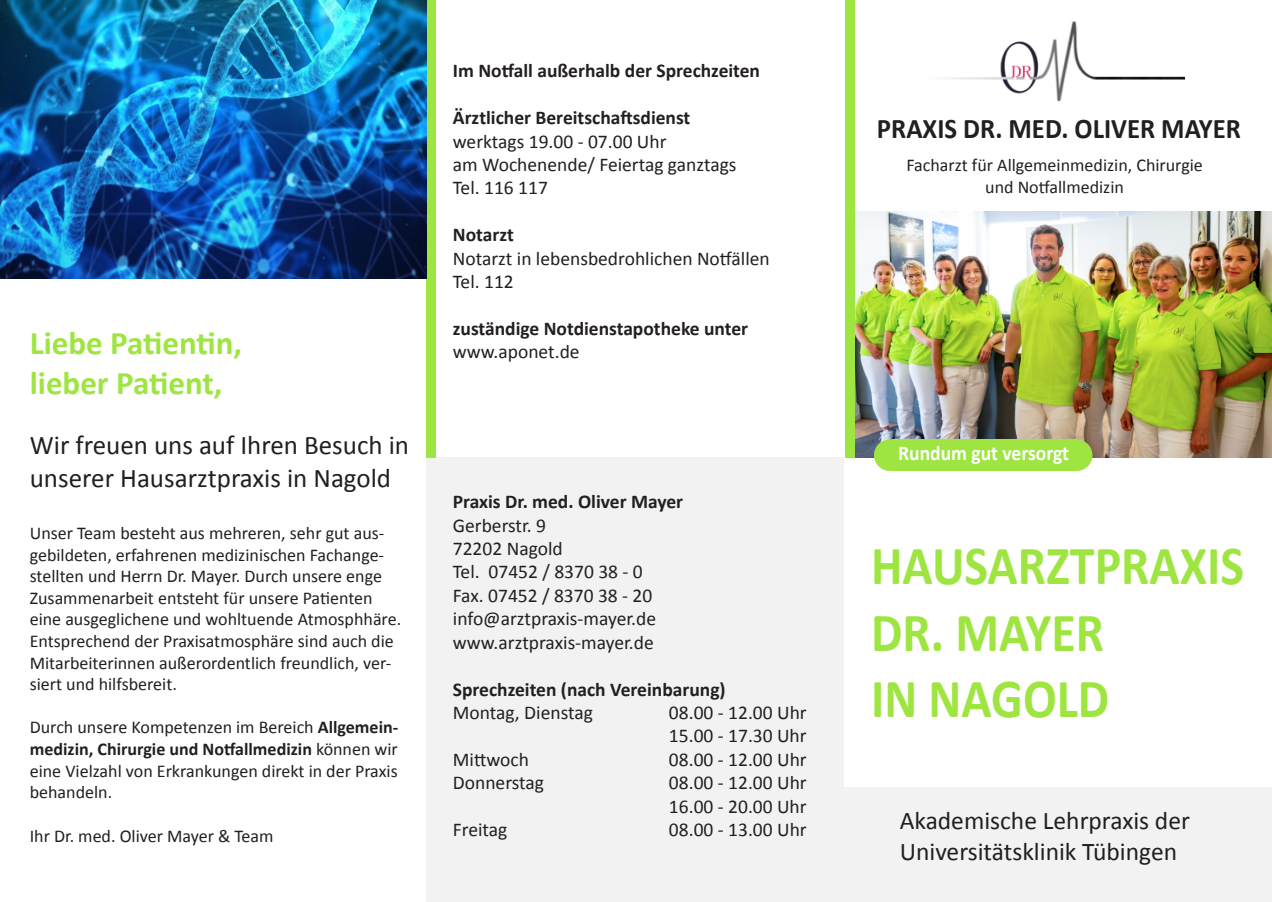
<style>
.page{position:relative;width:1272px;height:902px;background:#fff}
.page>*{position:absolute;margin:0;border:0;box-sizing:border-box;transform-origin:0 0}
.t1{font:700 55.5px/66.6px "Calibri";color:#9ee541;scale:.9 1}
.t2{font:700 33px "Calibri";color:#9ee541}
.t3{font:700 28.5px "Calibri";color:#231f20;scale:.94 1}
.t4{font:27px/32.4px "Calibri";color:#231f20}
.t5{font:25.5px/30.6px "Calibri";color:#231f20}
.t6{font:700 21px "Calibri";color:#fff;scale:.93 1}
.t7{font:19.5px "Calibri";color:#231f20}
.t8{font:700 19.5px "Calibri";color:#231f20}
.t9{font:18px/21.6px "Calibri";color:#231f20;text-align:center}
.s1{font-weight:700}
</style>
<div class="page">
<div style="left:836px;top:787px;width:435px;height:114px;background:#f2f2f2"></div>
<img style="left:854px;top:211px;width:417px;height:246px">
<img style="left:949px;top:21px;width:235px;height:81px">
<div style="left:426px;top:457px;width:417px;height:444px;background:#f2f2f2"></div>
<div style="left:426px;top:0;width:9px;height:457px;background:#9ee541"></div>
<div style="left:845px;top:0;width:9px;height:457px;background:#9ee541"></div>
<img style="left:0;top:0;width:426px;height:279px">
<div style="left:874px;top:439px;width:31px;height:32px;background:#9ee541;border-radius:50%"></div>
<div style="left:1060px;top:439px;width:32px;height:32px;background:#9ee541;border-radius:50%"></div>
<div style="left:891px;top:439px;width:184px;height:32px;background:#9ee541"></div>
<p class="t2" style="left:30px;top:322px;width:214px">Liebe Patientin,</p>
<p class="t2" style="left:30px;top:362px;width:194px">lieber Patient,</p>
<p class="t4" style="left:30px;top:429px;width:381px">Wir freuen uns auf Ihren Besuch in unserer Hausarztpraxis in Nagold</p>
<p class="t9" style="left:30px;top:522px;width:373px;text-align:left">Unser Team besteht aus mehreren, sehr gut aus&shy;gebildeten, erfahrenen medizinischen Fachange&shy;stellten und Herrn Dr. Mayer. Durch unsere enge Zusammenarbeit entsteht für unsere Patienten eine ausgeglichene und wohltuende Atmosphhäre.<br>Entsprechend der Praxisatmosphäre sind auch die Mitarbeiterinnen außerordentlich freundlich, ver&shy;siert und hilfsbereit.</p>
<p class="t9" style="left:30px;top:716px;width:370px;text-align:justify">Durch unsere Kompetenzen im Bereich <span class="s1">Allgemein&shy;medizin, Chirurgie und Notfallmedizin</span> können wir eine Vielzahl von Erkrankungen direkt in der Praxis behandeln.</p>
<p class="t9" style="left:30px;top:824px;width:245px">Ihr Dr. med. Oliver Mayer &amp; Team</p>
<p class="t8" style="left:453px;top:58px;width:309px">Im Notfall außerhalb der Sprechzeiten</p>
<p class="t8" style="left:453px;top:105px;width:239px">Ärztlicher Bereitschaftsdienst</p>
<p class="t7" style="left:453px;top:129px;width:215px">werktags 19.00 - 07.00 Uhr</p>
<p class="t7" style="left:453px;top:152px;width:285px">am Wochenende/ Feiertag ganztags</p>
<p class="t7" style="left:453px;top:176px;width:96px">Tel. 116 117</p>
<p class="t8" style="left:453px;top:222px;width:62px">Notarzt</p>
<p class="t7" style="left:453px;top:246px;width:318px">Notarzt in lebensbedrohlichen Notfällen</p>
<p class="t7" style="left:453px;top:269px;width:62px">Tel. 112</p>
<p class="t8" style="left:453px;top:316px;width:297px">zuständige Notdienstapotheke unter</p>
<p class="t7" style="left:453px;top:339px;width:128px">www.aponet.de</p>
<p class="t8" style="left:453px;top:489px;width:232px">Praxis Dr. med. Oliver Mayer</p>
<p class="t7" style="left:453px;top:512px;width:95px">Gerberstr. 9</p>
<p class="t7" style="left:453px;top:536px;width:111px">72202 Nagold</p>
<p class="t7" style="left:453px;top:559px;width:191px">Tel. 07452 / 8370 38 - 0</p>
<p class="t7" style="left:453px;top:583px;width:201px">Fax. 07452 / 8370 38 - 20</p>
<p class="t7" style="left:453px;top:606px;width:205px">info@arztpraxis-mayer.de</p>
<p class="t7" style="left:453px;top:629px;width:202px">www.arztpraxis-mayer.de</p>
<p class="t8" style="left:453px;top:676px;width:274px">Sprechzeiten (nach Vereinbarung)</p>
<p class="t7" style="left:453px;top:700px;width:141px">Montag, Dienstag</p>
<p class="t7" style="left:669px;top:700px;width:139px">08.00 - 12.00 Uhr</p>
<p class="t7" style="left:669px;top:723px;width:139px">15.00 - 17.30 Uhr</p>
<p class="t7" style="left:453px;top:746px;width:78px">Mittwoch</p>
<p class="t7" style="left:669px;top:746px;width:139px">08.00 - 12.00 Uhr</p>
<p class="t7" style="left:453px;top:770px;width:93px">Donnerstag</p>
<p class="t7" style="left:669px;top:770px;width:139px">08.00 - 12.00 Uhr</p>
<p class="t7" style="left:669px;top:793px;width:139px">16.00 - 20.00 Uhr</p>
<p class="t7" style="left:453px;top:817px;width:56px">Freitag</p>
<p class="t7" style="left:669px;top:817px;width:139px">08.00 - 13.00 Uhr</p>
<p class="t3" style="left:877px;top:110px;width:388px">PRAXIS DR. MED. OLIVER MAYER</p>
<p class="t9" style="left:906px;top:154px;width:298px">Facharzt für Allgemeinmedizin, Chirurgie und Notfallmedizin</p>
<p class="t6" style="left:898px;top:440px;width:185px">Rundum gut versorgt</p>
<p class="t1" style="left:871px;top:532px;width:416px">HAUSARZTPRAXIS<br>DR. MAYER</p>
<p class="t1" style="left:871px;top:665px;width:266px">IN NAGOLD</p>
<p class="t5" style="left:899px;top:805px;width:292px">Akademische Lehrpraxis der<br>Universitätsklinik Tübingen</p>
</div>
